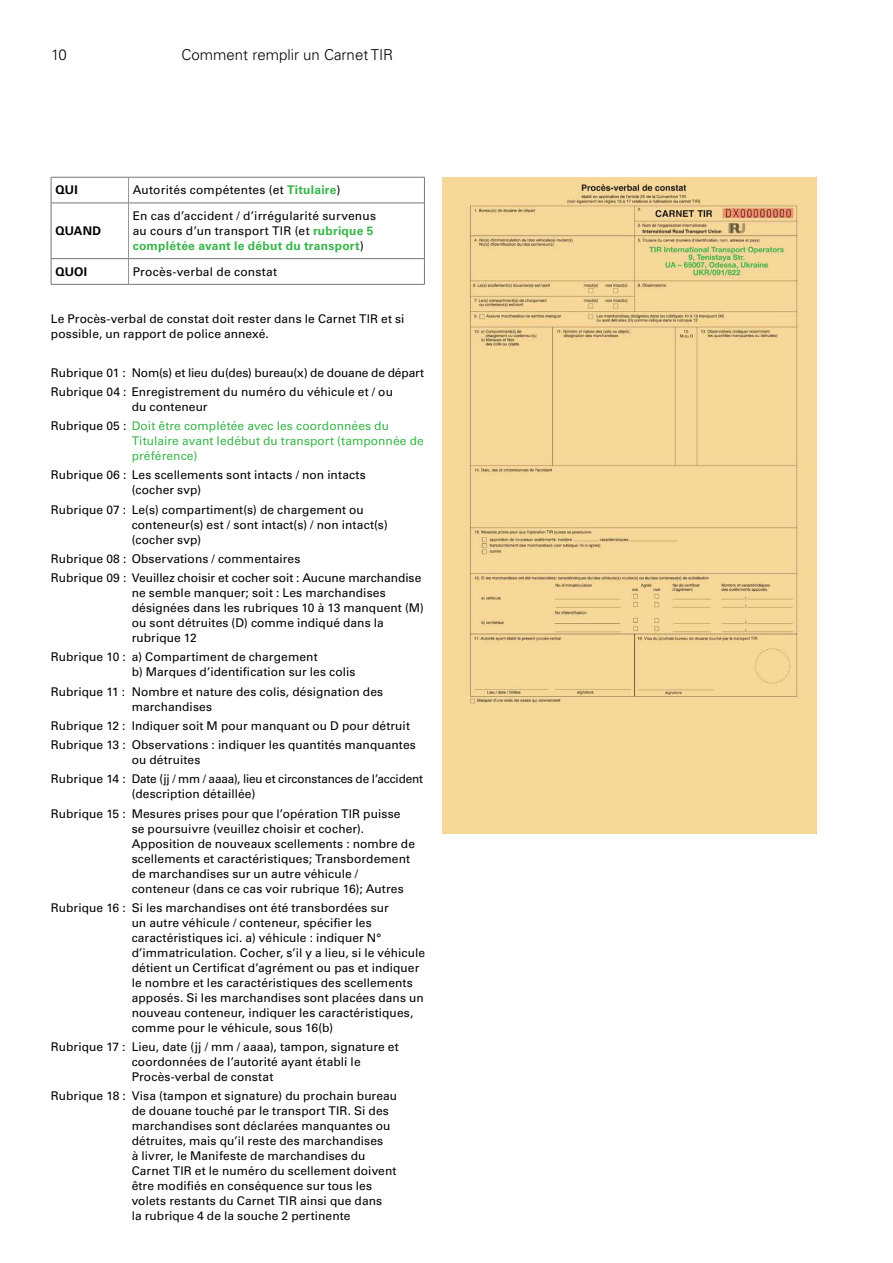
<style>
.page{position:relative;width:893px;height:1263px;background:#fff}
.page>*{position:absolute;margin:0;border:0;box-sizing:border-box;transform-origin:0 0}
.t1{font:300 15px "Univers LT Std";color:#000}
.t2{font:12px/15px "Univers LT Pro 55 Roman";letter-spacing:.005em;color:#000}
.t3{font:12px/19.2px "Univers LT Pro 55 Roman";letter-spacing:.01em;color:#39b54a}
.t4{font:700 12px "Univers LT Pro 65";letter-spacing:.025em;color:#39b54a}
.t5{font:700 12px "Univers LT Pro 65";letter-spacing:.01em;color:#000}
.s1{font-family:"Univers LT Pro 65";font-weight:700;color:#39b54a}
.s2{font-family:"Univers LT Pro 55 Roman";font-weight:400;color:#000}
.s3{color:#000}
</style>
<div class="page">
<img style="left:442px;top:177px;width:374px;height:657px">
<hr style="left:51px;top:177px;width:77px;height:1px;background:#747678">
<svg style="left:51px;top:177px;width:1px;height:26px"></svg>
<hr style="left:128px;top:177px;width:297px;height:1px;background:#747678">
<svg style="left:424px;top:177px;width:1px;height:26px"></svg>
<svg style="left:128px;top:177px;width:1px;height:26px"></svg>
<hr style="left:51px;top:203px;width:77px;height:1px;background:#747678">
<hr style="left:51px;top:203px;width:1px;height:55px;background:#747678">
<hr style="left:128px;top:203px;width:297px;height:1px;background:#747678">
<hr style="left:424px;top:203px;width:1px;height:55px;background:#747678">
<hr style="left:128px;top:203px;width:1px;height:55px;background:#95979a">
<hr style="left:51px;top:258px;width:77px;height:1px;background:#747678">
<svg style="left:51px;top:259px;width:1px;height:25px"></svg>
<hr style="left:51px;top:284px;width:77px;height:1px;background:#747678">
<hr style="left:128px;top:258px;width:297px;height:1px;background:#747678">
<svg style="left:424px;top:259px;width:1px;height:25px"></svg>
<hr style="left:128px;top:284px;width:297px;height:1px;background:#747678">
<svg style="left:128px;top:259px;width:1px;height:25px"></svg>
<p class="t1" style="left:51px;top:46px;width:17px">10</p>
<p class="t1" style="left:182px;top:46px;width:213px">Comment remplir un Carnet TIR</p>
<p class="t5" style="left:55px;top:183px;width:24px">QUI</p>
<p class="t2" style="left:133px;top:183px;width:209px">Autorités compétentes (et <span class="s1">Titulaire</span>)</p>
<p class="t5" style="left:55px;top:224px;width:47px">QUAND</p>
<p class="t2" style="left:133px;top:208px;width:245px">En cas d’accident / d’irrégularité survenus au cours d’un transport TIR (et <span class="s1">rubrique 5</span></p>
<p class="t4" style="left:133px;top:239px;width:232px">complétée avant le début du transport<span class="s2">)</span></p>
<p class="t5" style="left:55px;top:264px;width:33px">QUOI</p>
<p class="t2" style="left:133px;top:264px;width:146px">Procès-verbal de constat</p>
<p class="t2" style="left:51px;top:311px;width:355px">Le Procès-verbal de constat doit rester dans le Carnet TIR et si possible, un rapport de police annexé.</p>
<p class="t2" style="left:51px;top:363px;width:375px;line-height:19.2px">Rubrique 01 : Nom(s) et lieu du(des) bureau(x) de douane de départ<br>Rubrique 04 : Enregistrement du numéro du véhicule et / ou</p>
<p class="t3" style="left:51px;top:397px;width:340px;text-indent:81px"><span class="s3">du conteneur<br>Rubrique 05 :</span> Doit être complétée avec les coordonnées du</p>
<p class="t3" style="left:132px;top:433px;width:294px;line-height:15px">Titulaire avant ledébut du transport (tamponnée de préférence)</p>
<p class="t2" style="left:132px;top:467px;width:236px;text-indent:-81px">Rubrique 06 : Les scellements sont intacts / non intacts (cocher svp)</p>
<p class="t2" style="left:132px;top:502px;width:258px;text-indent:-81px">Rubrique 07 : Le(s) compartiment(s) de chargement ou conteneur(s) est / sont intact(s) / non intact(s) (cocher svp)</p>
<p class="t2" style="left:51px;top:549px;width:372px;line-height:19.2px">Rubrique 08 : Observations / commentaires<br>Rubrique 09 : Veuillez choisir et cocher soit : Aucune marchandise</p>
<p class="t2" style="left:132px;top:585px;width:294px">ne semble manquer; soit : Les marchandises désignées dans les rubriques 10 à 13 manquent (M) ou sont détruites (D) comme indiqué dans la rubrique 12</p>
<p class="t2" style="left:132px;top:649px;width:225px;text-indent:-81px">Rubrique 10 : a) Compartiment de chargement<br>b) Marques d’identification sur les colis</p>
<p class="t2" style="left:132px;top:684px;width:253px;text-indent:-81px">Rubrique 11 : Nombre et nature des colis, désignation des marchandises</p>
<p class="t2" style="left:51px;top:716px;width:367px;line-height:19.2px">Rubrique 12 : Indiquer soit M pour manquant ou D pour détruit<br>Rubrique 13 : Observations : indiquer les quantités manquantes</p>
<p class="t2" style="left:51px;top:750px;width:374px;line-height:19.4px;text-indent:81px">ou détruites<br>Rubrique 14 : Date (jj / mm / aaaa), lieu et circonstances de l’accident</p>
<p class="t2" style="left:51px;top:784px;width:351px;line-height:19.2px;text-indent:81px">(description détaillée)<br>Rubrique 15 : Mesures prises pour que l’opération TIR puisse</p>
<p class="t2" style="left:132px;top:821px;width:285px">se poursuivre (veuillez choisir et cocher).<br>Apposition de nouveaux scellements : nombre de scellements et caractéristiques; Transbordement de marchandises sur un autre véhicule / conteneur (dans ce cas voir rubrique 16); Autres</p>
<p class="t2" style="left:132px;top:900px;width:295px;text-indent:-81px">Rubrique 16 : Si les marchandises ont été transbordées sur<br>un autre véhicule / conteneur, spécifier les caractéristiques ici. a) véhicule : indiquer N° d’immatriculation. Cocher, s’il y a lieu, si le véhicule détient un Certificat d’agrément ou pas et indiquer le nombre et les caractéristiques des scellements apposés. Si les marchandises sont placées dans un nouveau conteneur, indiquer les caractéristiques, comme pour le véhicule, sous 16(b)</p>
<p class="t2" style="left:132px;top:1039px;width:269px;text-indent:-81px">Rubrique 17 : Lieu, date (jj / mm / aaaa), tampon, signature et coordonnées de l’autorité ayant établi le<br>Procès-verbal de constat</p>
<p class="t2" style="left:132px;top:1089px;width:267px;text-indent:-81px">Rubrique 18 : Visa (tampon et signature) du prochain bureau de douane touché par le transport TIR. Si des marchandises sont déclarées manquantes ou détruites, mais qu’il reste des marchandises<br>à livrer, le Manifeste de marchandises du Carnet TIR et le numéro du scellement doivent être modifiés en conséquence sur tous les volets restants du Carnet TIR ainsi que dans<br>la rubrique 4 de la souche 2 pertinente</p>
</div>
